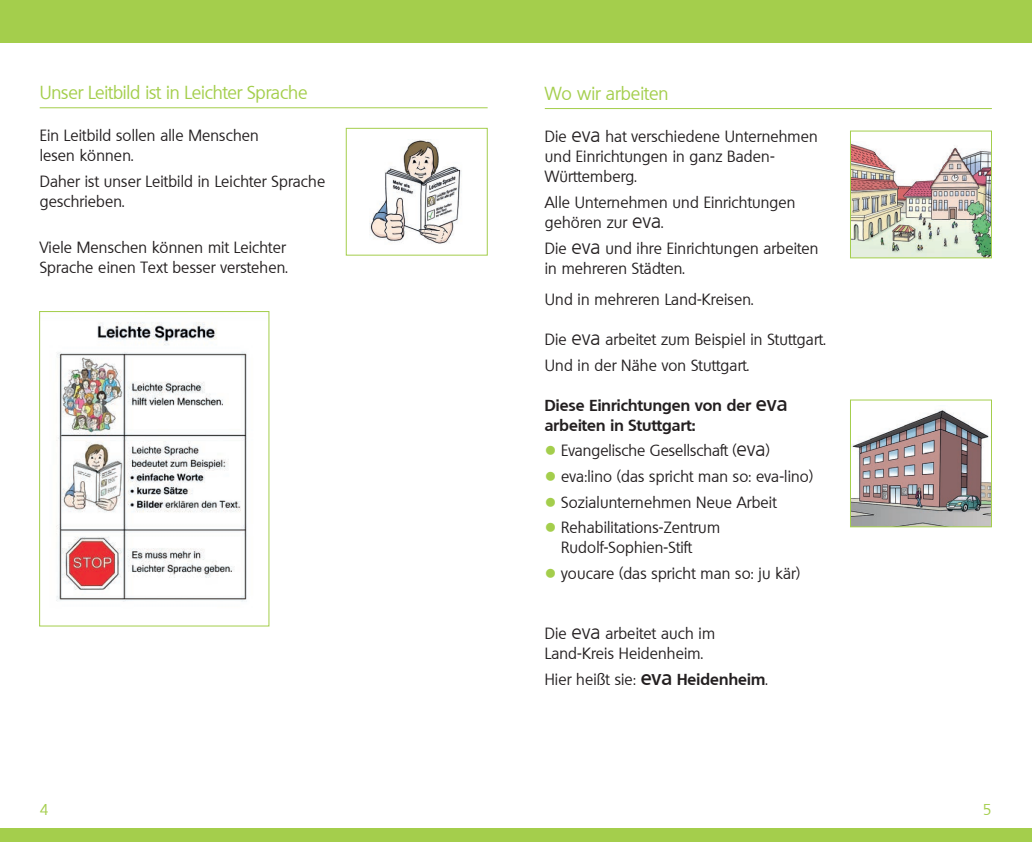
<style>
.page{position:relative;width:1032px;height:842px;background:#fff}
.page>*{position:absolute;margin:0;border:0;box-sizing:border-box;transform-origin:0 0}
.t1{font:18px "Quebec";letter-spacing:-.01em;color:#a4ce4c}
.t2{font:15.5px/20px "Quebec";letter-spacing:.01em;color:#231f20}
.t3{font:700 15.5px/20px "Quebec";letter-spacing:.01em;color:#231f20}
.t4{font:15px "Quebec";color:#a4ce4c}
.s1{font-weight:300;font-size:20px}
.s2{font-weight:600;font-size:20px}
.s3{color:#a4ce4c}
.s4{font-weight:700}
</style>
<div class="page">
<div style="left:507px;top:828px;width:525px;height:14px;background:#a4ce4c"></div>
<div style="left:507px;top:0;width:525px;height:43px;background:#a4ce4c"></div>
<div style="left:0;top:828px;width:524px;height:14px;background:#a4ce4c"></div>
<div style="left:0;top:0;width:524px;height:43px;background:#a4ce4c"></div>
<hr style="left:40px;top:107px;width:448px;height:1px;background:#a4ce4c">
<hr style="left:545px;top:108px;width:447px;height:1px;background:#a4ce4c">
<img style="left:56px;top:322px;width:191px;height:280px">
<div style="left:39px;top:311px;width:230px;height:315px;border:1px solid #a4ce4c"></div>
<img style="left:852px;top:144px;width:138px;height:112px">
<div style="left:850px;top:131px;width:142px;height:127px;border:1px solid #a4ce4c"></div>
<img style="left:852px;top:410px;width:138px;height:115px">
<div style="left:850px;top:400px;width:142px;height:127px;border:1px solid #a4ce4c"></div>
<img style="left:370px;top:140px;width:92px;height:104px">
<div style="left:346px;top:128px;width:142px;height:127px;border:1px solid #a4ce4c"></div>
<p class="t1" style="left:40px;top:81px;width:269px">Unser Leitbild ist in Leichter Sprache</p>
<p class="t2" style="left:40px;top:126px;width:221px">Ein Leitbild sollen alle Menschen lesen können.</p>
<p class="t2" style="left:40px;top:171px;width:287px">Daher ist unser Leitbild in Leichter Sprache geschrieben.</p>
<p class="t2" style="left:40px;top:237px;width:249px">Viele Menschen können mit Leichter<br>Sprache einen Text besser verstehen.</p>
<p class="t1" style="left:545px;top:81px;width:125px">Wo wir arbeiten</p>
<p class="t2" style="left:545px;top:127px;width:274px">Die <span class="s1">eva</span> hat verschiedene Unternehmen und Einrichtungen in ganz Baden-<br>Württemberg.</p>
<p class="t2" style="left:545px;top:192px;width:252px">Alle Unternehmen und Einrichtungen gehören zur <span class="s1">eva</span>.</p>
<p class="t2" style="left:545px;top:238px;width:275px">Die <span class="s1">eva</span> und ihre Einrichtungen arbeiten in mehreren Städten.</p>
<p class="t2" style="left:545px;top:289px;width:210px">Und in mehreren Land-Kreisen.</p>
<p class="t2" style="left:545px;top:326px;width:282px;line-height:25.7px">Die <span class="s1">eva</span> arbeitet zum Beispiel in Stuttgart.<br>Und in der Nähe von Stuttgart.</p>
<p class="t3" style="left:545px;top:395px;width:244px">Diese Einrichtungen von der <span class="s2">eva </span>arbeiten in Stuttgart:</p>
<p class="t2" style="left:545px;top:441px;width:227px"><span class="s3">●</span> Evangelische Gesellschaft (<span class="s1">eva</span>)</p>
<p class="t2" style="left:545px;top:466px;width:270px"><span class="s3">●</span> eva:lino (das spricht man so: eva-lino)</p>
<p class="t2" style="left:545px;top:492px;width:233px"><span class="s3">●</span> Sozialunternehmen Neue Arbeit</p>
<p class="t2" style="left:561px;top:518px;width:160px;text-indent:-16px"><span class="s3">●</span> Rehabilitations-Zentrum<br>Rudolf-Sophien-Stift</p>
<p class="t2" style="left:545px;top:563px;width:257px"><span class="s3">●</span> youcare (das spricht man so: ju kär)</p>
<p class="t2" style="left:545px;top:623px;width:172px">Die <span class="s1">eva</span> arbeitet auch im<br>Land-Kreis Heidenheim.</p>
<p class="t2" style="left:545px;top:669px;width:224px">Hier heißt sie: <span class="s2">eva</span> <span class="s4">Heidenheim</span>.</p>
<p class="t4" style="left:40px;top:800px;width:10px">4</p>
<p class="t4" style="left:983px;top:800px;width:10px">5</p>
</div>
